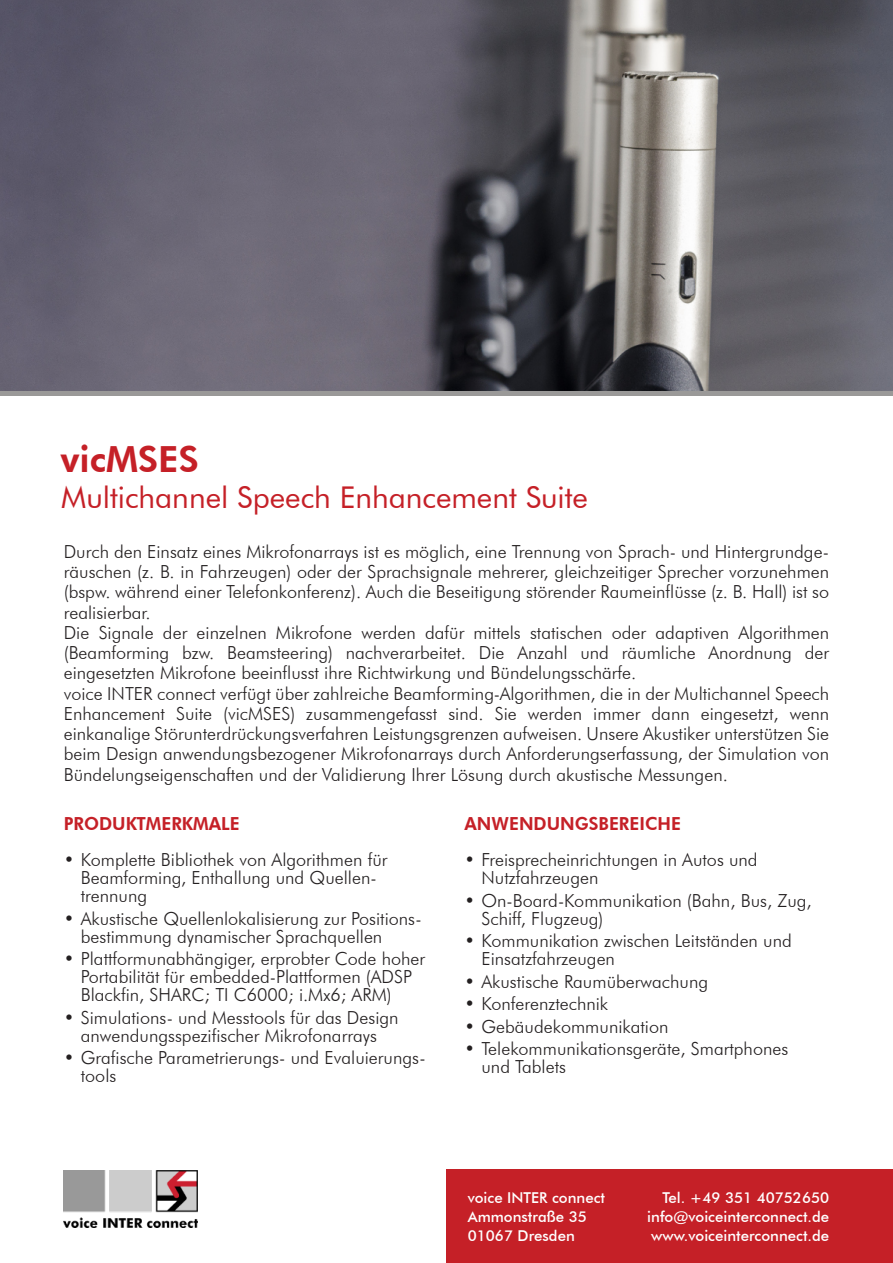
<style>
.page{position:relative;width:893px;height:1263px;background:#fff}
.page>*{position:absolute;margin:0;border:0;box-sizing:border-box;transform-origin:0 0}
.t1{font:800 36px "Futura BT";color:#c52027}
.t2{font:30px "Futura BT";color:#c52027}
.t3{font:300 18px/18px "Futura BT";color:#231f20}
.t4{font:800 18px "Futura BT";color:#c52027}
.t5{font:500 15px/19px "Futura BT";color:#fff;text-align:justify}
</style>
<div class="page">
<div style="left:446px;top:1169px;width:447px;height:94px;background:#c52027"></div>
<img style="left:0;top:0;width:893px;height:391px">
<hr style="left:0;top:391px;width:893px;height:4px;background:#9a9998">
<img style="left:64px;top:1170px;width:133px;height:58px">
<h1 class="t1" style="left:61px;top:444px;width:140px">vicMSES</h1>
<h2 class="t2" style="left:61px;top:485px;width:528px">Multichannel Speech Enhancement Suite</h2>
<p class="t3" style="left:64px;top:543px;width:767px;line-height:20.2px">Durch den Einsatz eines Mikrofonarrays ist es möglich, eine Trennung von Sprach- und Hintergrundge&shy;räuschen (z. B. in Fahrzeugen) oder der Sprachsignale mehrerer, gleichzeitiger Sprecher vorzunehmen (bspw. während einer Telefonkonferenz). Auch die Beseitigung störender Raumeinflüsse (z. B. Hall) ist so realisierbar.<br>Die Signale der einzelnen Mikrofone werden dafür mittels statischen oder adaptiven Algorithmen (Beamforming bzw. Beamsteering) nachverarbeitet. Die Anzahl und räumliche Anordnung der eingesetzten Mikrofone beeinflusst ihre Richtwirkung und Bündelungsschärfe.<br>voice INTER connect verfügt über zahlreiche Beamforming-Algorithmen, die in der Multichannel Speech Enhancement Suite (vicMSES) zusammengefasst sind. Sie werden immer dann eingesetzt, wenn einkanalige Störunterdrückungsverfahren Leistungsgrenzen aufweisen. Unsere Akustiker unterstützen Sie beim Design anwendungsbezogener Mikrofonarrays durch Anforderungserfassung, der Simulation von Bündelungseigenschaften und der Validierung Ihrer Lösung durch akustische Messungen.</p>
<p class="t4" style="left:64px;top:816px;width:178px">PRODUKTMERKMALE</p>
<p class="t3" style="left:81px;top:852px;width:308px;text-indent:-17px">• Komplette Bibliothek von Algorithmen für<br>Beamforming, Enthallung und Quellen&shy;trennung</p>
<p class="t3" style="left:81px;top:911px;width:342px;text-indent:-17px">• Akustische Quellenlokalisierung zur Positions&shy;bestimmung dynamischer Sprachquellen</p>
<p class="t3" style="left:81px;top:951px;width:346px;text-indent:-17px">• Plattformunabhängiger, erprobter Code hoher<br>Portabilität für embedded-Plattformen (ADSP<br>Blackfin, SHARC; TI C6000; i.Mx6; ARM)</p>
<p class="t3" style="left:64px;top:1010px;width:336px;text-align:center">• Simulations- und Messtools für das Design anwendungsspezifischer Mikrofonarrays</p>
<p class="t3" style="left:81px;top:1050px;width:346px;text-indent:-17px">• Grafische Parametrierungs- und Evaluierungs&shy;tools</p>
<p class="t4" style="left:464px;top:816px;width:218px">ANWENDUNGSBEREICHE</p>
<p class="t3" style="left:481px;top:852px;width:278px;text-indent:-17px">• Freisprecheinrichtungen in Autos und<br>Nutzfahrzeugen</p>
<p class="t3" style="left:481px;top:893px;width:332px;text-indent:-17px">• On-Board-Kommunikation (Bahn, Bus, Zug,<br>Schiff, Flugzeug)</p>
<p class="t3" style="left:481px;top:933px;width:312px;text-indent:-17px">• Kommunikation zwischen Leitständen und<br>Einsatzfahrzeugen</p>
<p class="t3" style="left:464px;top:974px;width:245px">• Akustische Raumüberwachung</p>
<p class="t3" style="left:464px;top:996px;width:145px">• Konferenztechnik</p>
<p class="t3" style="left:464px;top:1019px;width:206px">• Gebäudekommunikation</p>
<p class="t3" style="left:481px;top:1041px;width:308px;text-indent:-17px">• Telekommunikationsgeräte, Smartphones und Tablets</p>
<p class="t5" style="left:468px;top:1189px;width:139px;text-align:left">voice INTER connect<br>Ammonstraße 35<br>01067 Dresden</p>
<p class="t5" style="left:647px;top:1189px;width:183px;text-indent:15px">Tel. +49 351 40752650 info@voiceinterconnect.de www.voiceinterconnect.de</p>
</div>
